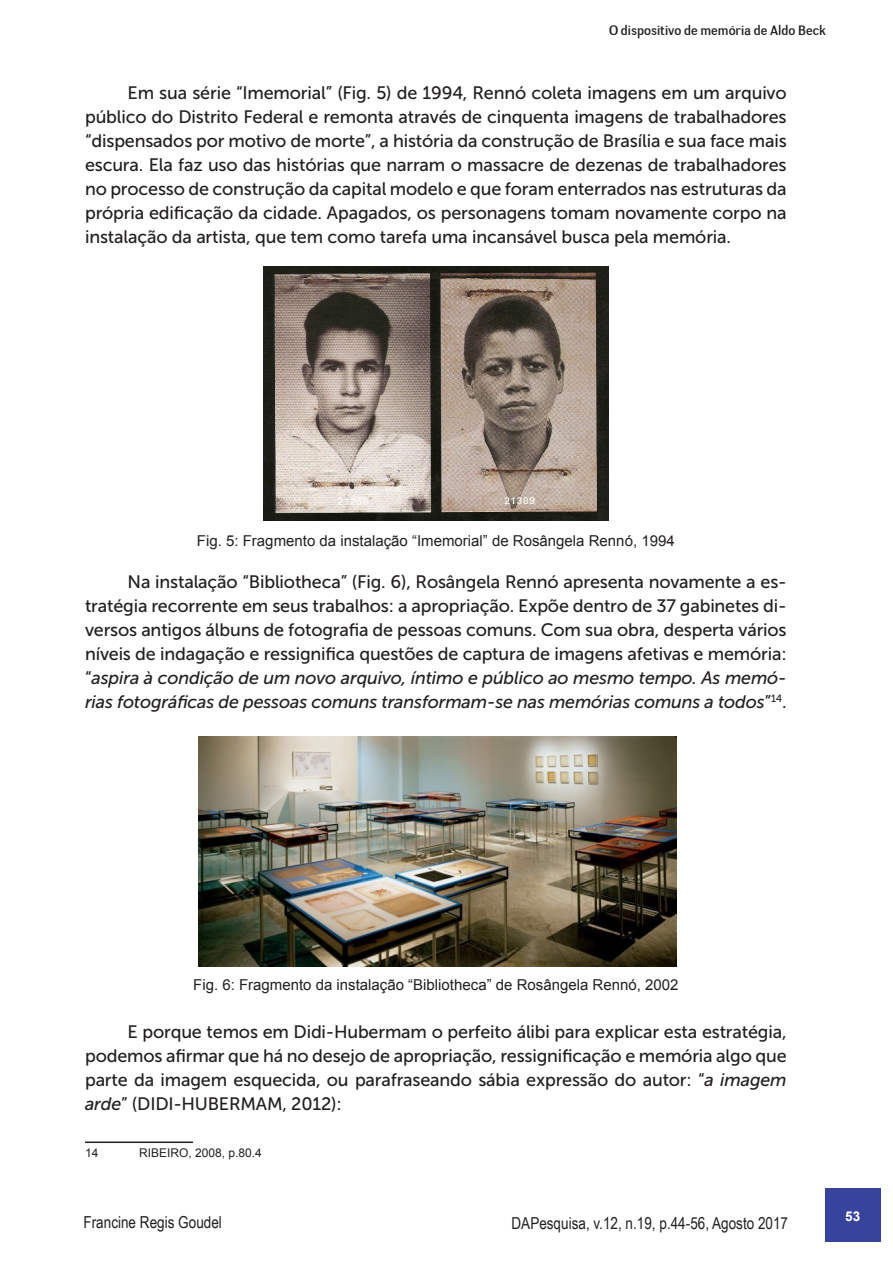
<style>
.page{position:relative;width:893px;height:1263px;background:#fff}
.page>*{position:absolute;margin:0;border:0;box-sizing:border-box;transform-origin:0 0}
.Corpo{font:18px/24px "Museo Sans 500";letter-spacing:-.01em;color:#231f20;text-align:justify}
.t1{font:16.5px "Arial Narrow";color:#231f20}
.footnote_text{font:15px "Arial";color:#231f20}
.t2{font:13.5px "Negotiate Free";color:#231f20}
.t3{font:700 13.5px "Arial";color:#fff}
.t4{font:12px "Arial";color:#231f20}
.s1{font-style:italic}
</style>
<div class="page">
<div style="left:826px;top:1188px;width:55px;height:54px;background:#38449c"></div>
<hr style="left:85px;top:1141px;width:108px;height:2px;background:#231f20">
<img style="left:263px;top:267px;width:345px;height:254px">
<img style="left:198px;top:736px;width:478px;height:230px">
<p class="t2" style="left:609px;top:22px;width:218px">O dispositivo de memória de Aldo Beck</p>
<p class="Corpo" style="left:85px;top:80px;width:703px;text-indent:43px">Em sua série “Imemorial” (Fig. 5) de 1994, Rennó coleta imagens em um arquivo público do Distrito Federal e remonta através de cinquenta imagens de trabalhadores “dispensados por motivo de morte”, a história da construção de Brasília e sua face mais escura. Ela faz uso das histórias que narram o massacre de dezenas de trabalhadores no processo de construção da capital modelo e que foram enterrados nas estruturas da própria edificação da cidade. Apagados, os personagens tomam novamente corpo na instalação da artista, que tem como tarefa uma incansável busca pela memória.</p>
<p class="footnote_text" style="left:197px;top:531px;width:479px">Fig. 5: Fragmento da instalação “Imemorial” de Rosângela Rennó, 1994</p>
<p class="Corpo" style="left:85px;top:570px;width:703px;text-indent:43px">Na instalação “Bibliotheca” (Fig. 6), Rosângela Rennó apresenta novamente a es&shy;tratégia recorrente em seus trabalhos: a apropriação. Expõe dentro de 37 gabinetes di&shy;versos antigos álbuns de fotografia de pessoas comuns. Com sua obra, desperta vários níveis de indagação e ressignifica questões de captura de imagens afetivas e memória: “<span class="s1">aspira à condição de um novo arquivo, íntimo e público ao mesmo tempo. As memó&shy;rias fotográficas de pessoas comuns transformam-se nas memórias comuns a todos</span>”<sup>14</sup>.</p>
<p class="footnote_text" style="left:193px;top:975px;width:487px">Fig. 6: Fragmento da instalação “Bibliotheca” de Rosângela Rennó, 2002</p>
<p class="Corpo" style="left:85px;top:1020px;width:703px;text-indent:43px">E porque temos em Didi-Hubermam o perfeito álibi para explicar esta estratégia, podemos afirmar que há no desejo de apropriação, ressignificação e memória algo que parte da imagem esquecida, ou parafraseando sábia expressão do autor: “<span class="s1">a imagem arde</span>” (DIDI-HUBERMAM, 2012):</p>
<p class="t4" style="left:85px;top:1144px;width:15px">14</p>
<p class="t4" style="left:139px;top:1144px;width:124px">RIBEIRO, 2008, p.80.4</p>
<p class="t1" style="left:84px;top:1210px;width:140px">Francine Regis Goudel</p>
<p class="t1" style="left:511px;top:1211px;width:278px">DAPesquisa, v.12, n.19, p.44-56, Agosto 2017</p>
<p class="t3" style="left:845px;top:1207px;width:17px">53</p>
<p class="t3" style="left:849px;top:1207px;width:17px">53</p>
</div>
